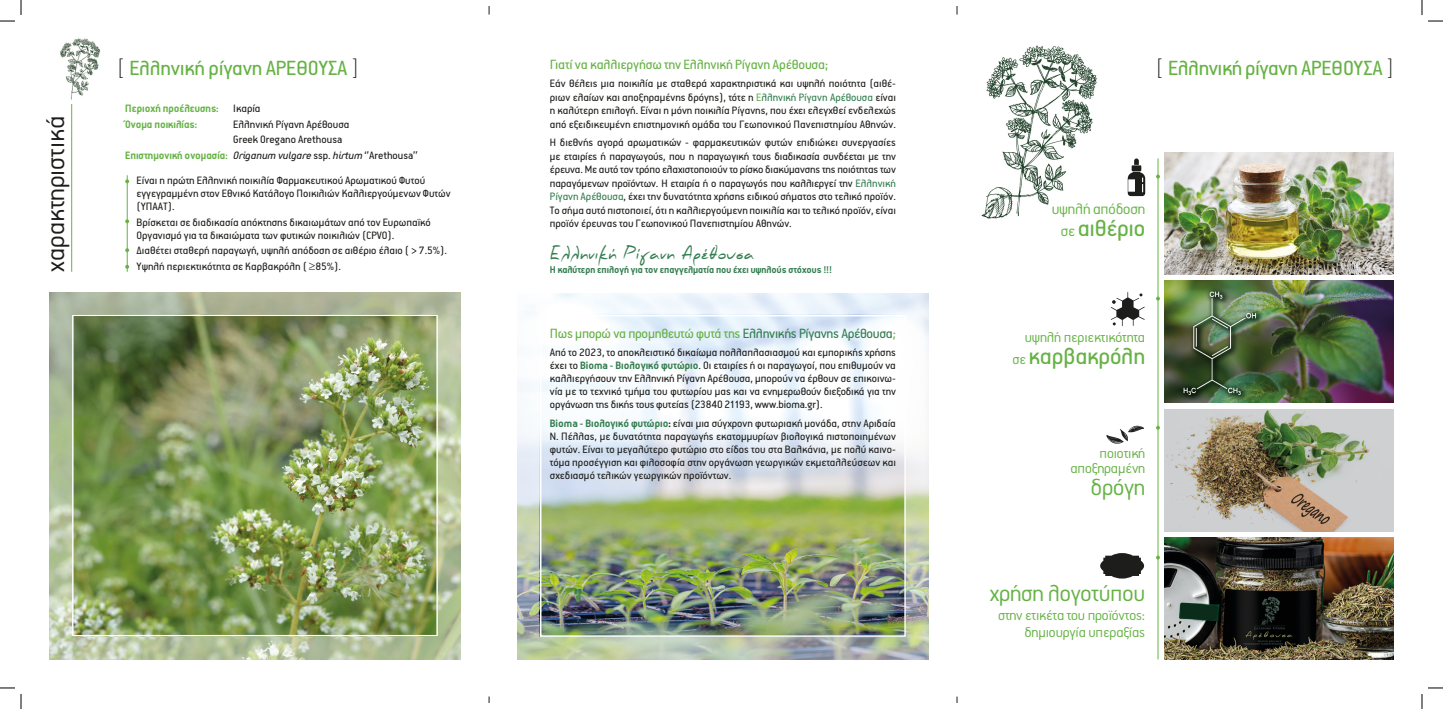
<style>
.page{position:relative;width:1443px;height:709px;background:#fff}
.page>*{position:absolute;margin:0;border:0;box-sizing:border-box;transform-origin:0 0}
.t1{font:300 29px "PF Premier Text";color:#1d1d1b}
.t2{font:26px "PF Premier Text";letter-spacing:-.01em;color:#66b245}
.t3{font:300 26px "PF Premier Text";letter-spacing:-.01em;color:#66b245}
.t4{font:23px "PF Premier Text";letter-spacing:-.01em;color:#66b245}
.t5{font:700 19px "PF Scandal Pro";color:#347e50;scale:.74 1}
.t6{font:300 17px "PF Premier Text";letter-spacing:-.01em;color:#66b245}
.t7{font:300 16px/17px "PF Premier Text";letter-spacing:-.01em;color:#66b245;text-align:right}
.t8{font:15px "PF Premier Text";letter-spacing:-.02em;color:#66b245}
.t9{font:12px/13.5px "PF Premier Text";color:#1d1d1b;text-align:justify}
.t10{font:700 12px/16.8px "PF Premier Text";color:#66b245}
.t11{font:700 11px "PF Premier Text";color:#347e50}
.s1{font-weight:100;font-size:24px;color:#1d1d1b}
.s2{font-weight:400;color:#1d1d1b}
.s3{font-weight:700;color:#66b245}
.s4{font-style:italic}
.s5{color:#66b245}
.s6{color:#347e50}
.s7{font-weight:700;color:#347e50}
.s8{font-weight:700}
.s9{font-weight:300;font-size:17px}
.s10{font-weight:300;font-size:16px}
</style>
<div class="page">
<img style="left:981px;top:45px;width:116px;height:174px">
<img style="left:517px;top:293px;width:411px;height:366px">
<img style="left:543px;top:318px;width:359px;height:315px">
<img style="left:49px;top:292px;width:411px;height:366px">
<img style="left:60px;top:38px;width:40px;height:62px">
<hr style="left:71px;top:104px;width:1px;height:167px;background:#66b245">
<img style="left:1164px;top:152px;width:229px;height:122px">
<hr style="left:1157px;top:158px;width:1px;height:501px;background:#66b245">
<img style="left:1164px;top:409px;width:229px;height:122px">
<img style="left:1164px;top:537px;width:229px;height:122px">
<svg style="left:1100px;top:553px;width:44px;height:25px"></svg>
<svg style="left:1106px;top:425px;width:38px;height:18px"></svg>
<svg style="left:1110px;top:292px;width:34px;height:34px"></svg>
<svg style="left:1134px;top:158px;width:4px;height:7px"></svg>
<svg style="left:1127px;top:171px;width:18px;height:25px"></svg>
<div style="left:1131px;top:165px;width:10px;height:6px;background:#1d1d1b"></div>
<div style="left:540px;top:315px;width:365px;height:321px;border:2px solid #fff"></div>
<img style="left:75px;top:317px;width:360px;height:316px">
<div style="left:72px;top:314px;width:366px;height:322px;border:2px solid #fff"></div>
<hr style="left:127px;top:175px;width:1px;height:96px;background:#66b245">
<svg style="left:125px;top:179px;width:4px;height:4px"></svg>
<svg style="left:125px;top:248px;width:4px;height:4px"></svg>
<svg style="left:125px;top:219px;width:4px;height:4px"></svg>
<img style="left:1164px;top:281px;width:229px;height:121px">
<svg style="left:0;top:0;width:22px;height:22px"></svg>
<svg style="left:0;top:687px;width:22px;height:21px"></svg>
<svg style="left:1421px;top:0;width:21px;height:22px"></svg>
<svg style="left:1421px;top:687px;width:21px;height:21px"></svg>
<h1 class="t1" style="left:41px;top:271px;width:157px;rotate:-90deg">χαρακτηριστικά</h1>
<h3 class="t4" style="left:117px;top:57px;width:243px"><span class="s1">[</span> Ελληνική ρίγανη ΑΡΕΘΟΥΣΑ <span class="s1">]</span></h3>
<p class="t10" style="left:125px;top:99px;width:137px">Περιοχή προέλευσης: <span class="s2">Ικαρία<br></span>Όνομα ποικιλίας:</p>
<p class="t9" style="left:233px;top:118px;width:118px;line-height:14px">Ελληνική Ρίγανη Αρέθουσα<br>Greek Oregano Arethousa</p>
<p class="t9" style="left:137px;top:143px;width:290px;line-height:24.3px;text-indent:-11px"><span class="s3">Επιστημονική ονομασία:</span> <span class="s4">Origanum vulgare</span> ssp. <span class="s4">hirtum</span> ‘’Arethousa’’<br>Είναι η πρώτη Ελληνική ποικιλία Φαρμακευτικού Αρωματικού Φυτού</p>
<p class="t9" style="left:137px;top:186px;width:315px;line-height:13px">εγγεγραμμένη στον Εθνικό Κατάλογο Ποικιλιών Καλλιεργούμενων Φυτών (ΥΠΑΑΤ).</p>
<p class="t9" style="left:137px;top:215px;width:296px;line-height:13px">Βρίσκεται σε διαδικασία απόκτησης δικαιωμάτων από τον Ευρωπαϊκό<br>Οργανισμό για τα δικαιώματα των φυτικών ποικιλιών (CPVO).</p>
<p class="t9" style="left:137px;top:244px;width:312px">Διαθέτει σταθερή παραγωγή, υψηλή απόδοση σε αιθέριο έλαιο ( &gt; 7.5%).</p>
<p class="t9" style="left:137px;top:260px;width:206px">Υψηλή περιεκτικότητα σε Καρβακρόλη ( ≥85%).</p>
<p class="t8" style="left:550px;top:57px;width:280px">Γιατί να καλλιεργήσω την Ελληνική Ρίγανη Αρέθουσα;</p>
<p class="t9" style="left:550px;top:77px;width:347px">Εάν θέλεις μια ποικιλία με σταθερά χαρακτηριστικά και υψηλή ποιότητα (αιθέ&shy;ριων ελαίων και αποξηραμένης δρόγης), τότε η <span class="s5">Ε</span><span class="s6">λληνική Ρίγανη Αρέθουσα</span> είναι η καλύτερη επιλογή. Είναι η μόνη ποικιλία Ρίγανης, που έχει ελεγχθεί ενδελεχώς από εξειδικευμένη επιστημονική ομάδα του Γεωπονικού Πανεπιστημίου Αθηνών.</p>
<p class="t9" style="left:550px;top:136px;width:347px">Η διεθνής αγορά αρωματικών - φαρμακευτικών φυτών επιδιώκει συνεργασίες με εταιρίες ή παραγωγούς, που η παραγωγική τους διαδικασία συνδέεται με την έρευνα. Με αυτό τον τρόπο ελαχιστοποιούν το ρίσκο διακύμανσης της ποιότητας των παραγόμενων προϊόντων. Η εταιρία ή ο παραγωγός που καλλιεργεί την <span class="s6">Ελληνική Ρίγανη Αρέθουσα</span>, έχει την δυνατότητα χρήσης ειδικού σήματος στο τελικό προϊόν.<br>Το σήμα αυτό πιστοποιεί, ότι η καλλιεργούμενη ποικιλία και το τελικό προϊόν, είναι προϊόν έρευνας του Γεωπονικού Πανεπιστημίου Αθηνών.</p>
<h3 class="t5" style="left:550px;top:241px;width:278px">Ελληνική Ρίγανη Αρέθουσα</h3>
<p class="t11" style="left:550px;top:263px;width:283px">Η καλύτερη επιλογή για τον επαγγελματία που έχει υψηλούς στόχους !!!</p>
<p class="t8" style="left:550px;top:326px;width:347px">Πως μπορώ να προμηθευτώ φυτά της <span class="s6">Ελληνικής Ρίγανης Αρέθουσα</span>;</p>
<p class="t9" style="left:550px;top:346px;width:347px;line-height:13px">Από το 2023, το αποκλειστικό δικαίωμα πολλαπλασιασμού και εμπορικής χρήσης έχει το <span class="s7">Bioma - Βιολογικό φυτώριο</span>. Οι εταιρίες ή οι παραγωγοί, που επιθυμούν να καλλιεργήσουν την Ελληνική Ρίγανη Αρέθουσα, μπορούν να έρθουν σε επικοινω&shy;νία με το τεχνικό τμήμα του φυτωρίου μας και να ενημερωθούν διεξοδικά για την οργάνωση της δικής τους φυτείας (23840 21193, www.bioma.gr).</p>
<p class="t9" style="left:550px;top:416px;width:347px;line-height:13.1px"><span class="s7">Bioma - Βιολογικό φυτώριο</span><span class="s8">:</span> είναι μια σύγχρονη φυτωριακή μονάδα, στην Αριδαία Ν. Πέλλας, με δυνατότητα παραγωγής εκατομμυρίων βιολογικά πιστοποιημένων φυτών. Είναι το μεγαλύτερο φυτώριο στο είδος του στα Βαλκάνια, με πολύ καινο&shy;τόμα προσέγγιση και φιλοσοφία στην οργάνωση γεωργικών εκμεταλλεύσεων και σχεδιασμό τελικών γεωργικών προϊόντων.</p>
<h3 class="t4" style="left:1156px;top:57px;width:240px"><span class="s1">[</span> Ελληνική ρίγανη ΑΡΕΘΟΥΣΑ <span class="s1">]</span></h3>
<h3 class="t6" style="left:1051px;top:201px;width:95px">υψηλή απόδοση</h3>
<h2 class="t2" style="left:1060px;top:215px;width:86px"><span class="s9">σε</span> αιθέριο</h2>
<h3 class="t7" style="left:1024px;top:329px;width:122px">υψηλή περιεκτικότητα</h3>
<h2 class="t2" style="left:1012px;top:343px;width:134px"><span class="s10">σε</span> καρβακρόλη</h2>
<h3 class="t7" style="left:1070px;top:445px;width:76px;line-height:15px">ποιοτική αποξηραμένη</h3>
<h2 class="t3" style="left:1090px;top:474px;width:56px">δρόγη</h2>
<h2 class="t3" style="left:989px;top:579px;width:157px">χρήση λογοτύπου</h2>
<h3 class="t7" style="left:998px;top:606px;width:149px">στην ετικέτα του προϊόντος: δημιουργία υπεραξίας</h3>
</div>
